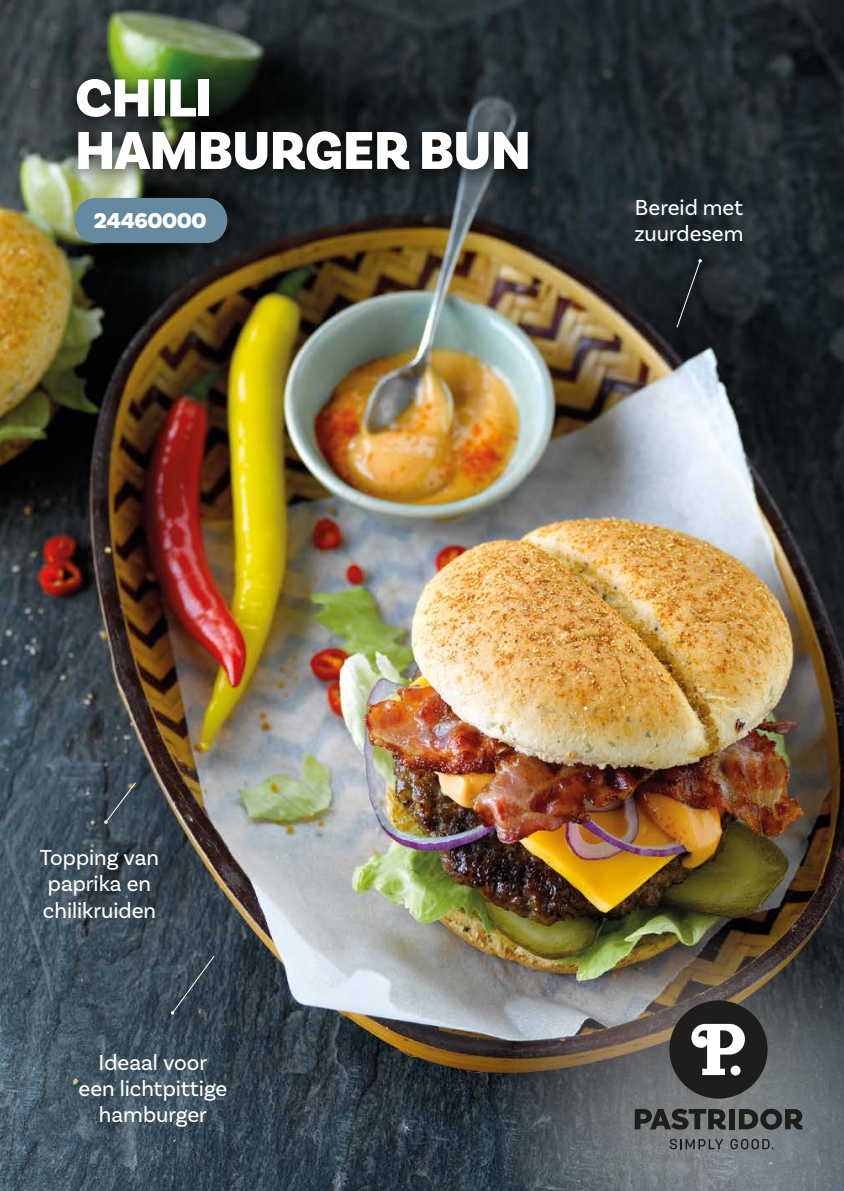
<style>
.page{position:relative;width:844px;height:1191px;background:#fff}
.page>*{position:absolute;margin:0;border:0;box-sizing:border-box;transform-origin:0 0}
.t1{font:900 56px/52.5px "Basic Sans";letter-spacing:-.01em;color:#fff}
.t2{font:22.75px/26.2px "Basic Sans";color:#fff}
.t3{font:900 22.57px "Basic Sans";letter-spacing:-.02em;color:#fff}
</style>
<div class="page">
<img style="left:0;top:0;width:843px;height:1191px">
<img style="left:494px;top:926px;width:349px;height:265px">
<div style="left:58px;top:67px;width:483px;height:123px;background:#000;opacity:.75"></div>
<svg style="left:171px;top:954px;width:44px;height:60px;background:#3d4c56"></svg>
<div style="left:74px;top:198px;width:153px;height:45px;background:#658aa0"></div>
<svg style="left:675px;top:259px;width:27px;height:69px;background:#21272b"></svg>
<svg style="left:104px;top:781px;width:33px;height:43px"></svg>
<div style="left:669px;top:1000px;width:98px;height:98px;background:#1d1e1c;border-radius:50%"></div>
<svg style="left:691px;top:1024px;width:53px;height:51px"></svg>
<svg style="left:669px;top:1138px;width:54px;height:11px"></svg>
<svg style="left:730px;top:1138px;width:43px;height:11px"></svg>
<div style="left:728px;top:1109px;width:6px;height:20px;background:#1d1e1c"></div>
<svg style="left:738px;top:1108px;width:64px;height:21px"></svg>
<svg style="left:634px;top:1108px;width:91px;height:21px;background:#444646"></svg>
<h1 class="t1" style="left:75px;top:73px;width:457px">CHILI<br>HAMBURGER BUN</h1>
<p class="t3" style="left:94px;top:207px;width:114px">24460000</p>
<p class="t2" style="left:634px;top:194px;width:110px">Bereid met zuurdesem</p>
<p class="t2" style="left:40px;top:844px;width:121px">Topping van paprika en chilikruiden</p>
<p class="t2" style="left:78px;top:1048px;width:150px;text-align:center">Ideaal voor een lichtpittige hamburger</p>
</div>
